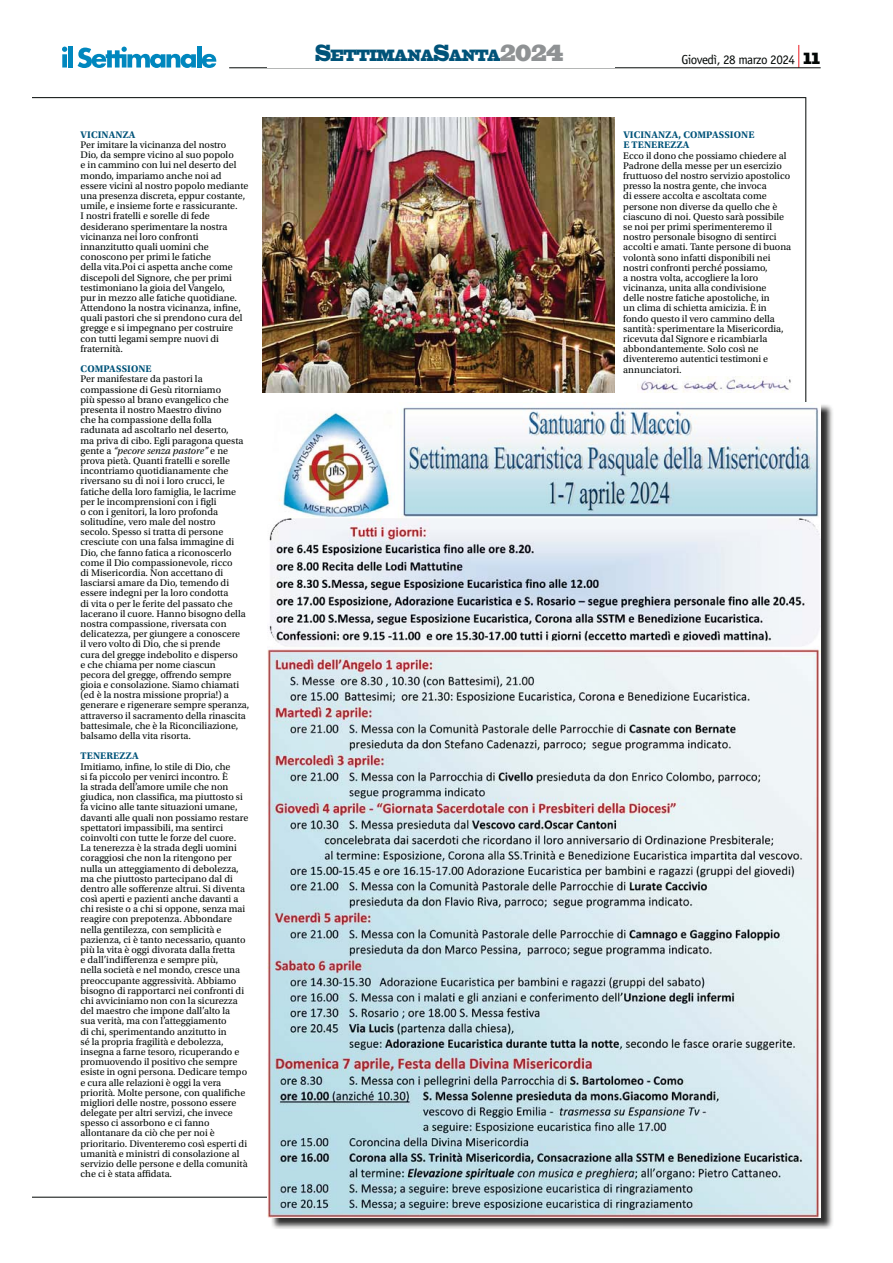
<style>
.page{position:relative;width:893px;height:1263px;background:#fff}
.page>*{position:absolute;margin:0;border:0;box-sizing:border-box;transform-origin:0 0}
.t1{font:16.2px "Giza Five Five";letter-spacing:-.025em;color:#005379}
.t2{font:13.05px "Officina Sans Std";letter-spacing:-.04em;color:#030806}
.t3{font:10.05px/10.2px "Utopia Std";color:#030806}
.t4{font:700 10.05px/10.2px "Utopia Std";letter-spacing:.01em;color:#005379}
.s1{font-style:italic}
.s2{font-size:23.25px}
.s3{font-size:23.25px;color:#8f9294}
.s4{font-family:"Giza Five Five";font-size:16.2px}
</style>
<div class="page">
<svg style="left:62px;top:47px;width:5px;height:21px"></svg>
<div style="left:68px;top:46px;width:5px;height:22px;background:#0087be"></div>
<svg style="left:78px;top:47px;width:118px;height:21px"></svg>
<div style="left:197px;top:46px;width:5px;height:22px;background:#0087be"></div>
<svg style="left:202px;top:54px;width:14px;height:14px"></svg>
<svg style="left:798px;top:45px;width:1px;height:23px"></svg>
<hr style="left:229px;top:68px;width:592px;height:1px;background:#030806">
<img style="left:271px;top:405px;width:562px;height:824px">
<img style="left:268px;top:404px;width:553px;height:814px">
<img style="left:262px;top:118px;width:353px;height:275px">
<img style="left:641px;top:377px;width:150px;height:16px">
<p class="t4" style="left:81px;top:130px;width:56px">VICINANZA</p>
<p class="t3" style="left:81px;top:140px;width:169px">Per imitare la vicinanza del nostro<br>Dio, da sempre vicino al suo popolo<br>e in cammino con lui nel deserto del mondo, impariamo anche noi ad essere vicini al nostro popolo mediante una presenza discreta, eppur costante, umile, e insieme forte e rassicurante.<br>I nostri fratelli e sorelle di fede desiderano sperimentare la nostra vicinanza nei loro confronti innanzitutto quali uomini che conoscono per primi le fatiche<br>della vita.Poi ci aspetta anche come discepoli del Signore, che per primi testimoniano la gioia del Vangelo,<br>pur in mezzo alle fatiche quotidiane.<br>Attendono la nostra vicinanza, infine, quali pastori che si prendono cura del gregge e si impegnano per costruire con tutti legami sempre nuovi di fraternità.</p>
<p class="t4" style="left:81px;top:364px;width:73px">COMPASSIONE</p>
<p class="t3" style="left:81px;top:375px;width:170px">Per manifestare da pastori la compassione di Gesù ritorniamo<br>più spesso al brano evangelico che presenta il nostro Maestro divino<br>che ha compassione della folla radunata ad ascoltarlo nel deserto,<br>ma priva di cibo. Egli paragona questa gente a <span class="s1">“pecore senza pastore”</span> e ne prova pietà. Quanti fratelli e sorelle incontriamo quotidianamente che riversano su di noi i loro crucci, le fatiche della loro famiglia, le lacrime per le incomprensioni con i figli<br>o con i genitori, la loro profonda solitudine, vero male del nostro<br>secolo. Spesso si tratta di persone cresciute con una falsa immagine di Dio, che fanno fatica a riconoscerlo come il Dio compassionevole, ricco<br>di Misericordia. Non accettano di lasciarsi amare da Dio, temendo di essere indegni per la loro condotta<br>di vita o per le ferite del passato che lacerano il cuore. Hanno bisogno della nostra compassione, riversata con delicatezza, per giungere a conoscere<br>il vero volto di Dio, che si prende<br>cura del gregge indebolito e disperso<br>e che chiama per nome ciascun<br>pecora del gregge, offrendo sempre gioia e consolazione. Siamo chiamati (ed è la nostra missione propria!) a generare e rigenerare sempre speranza, attraverso il sacramento della rinascita battesimale, che è la Riconciliazione, balsamo della vita risorta.</p>
<p class="t4" style="left:81px;top:752px;width:60px">TENEREZZA</p>
<p class="t3" style="left:81px;top:762px;width:169px">Imitiamo, infine, lo stile di Dio, che<br>si fa piccolo per venirci incontro. È<br>la strada dell’amore umile che non giudica, non classifica, ma piuttosto si fa vicino alle tante situazioni umane, davanti alle quali non possiamo restare spettatori impassibili, ma sentirci coinvolti con tutte le forze del cuore.<br>La tenerezza è la strada degli uomini coraggiosi che non la ritengono per nulla un atteggiamento di debolezza, ma che piuttosto partecipano dal di dentro alle sofferenze altrui. Si diventa così aperti e pazienti anche davanti a chi resiste o a chi si oppone, senza mai reagire con prepotenza. Abbondare nella gentilezza, con semplicità e pazienza, ci è tanto necessario, quanto più la vita è oggi divorata dalla fretta<br>e dall’indifferenza e sempre più,<br>nella società e nel mondo, cresce una preoccupante aggressività. Abbiamo bisogno di rapportarci nei confronti di chi avviciniamo non con la sicurezza del maestro che impone dall’alto la<br>sua verità, ma con l’atteggiamento<br>di chi, sperimentando anzitutto in<br>sé la propria fragilità e debolezza, insegna a farne tesoro, ricuperando e promuovendo il positivo che sempre esiste in ogni persona. Dedicare tempo e cura alle relazioni è oggi la vera priorità. Molte persone, con qualifiche migliori delle nostre, possono essere delegate per altri servizi, che invece spesso ci assorbono e ci fanno allontanare da ciò che per noi è prioritario. Diventeremo così esperti di umanità e ministri di consolazione al servizio delle persone e della comunità che ci è stata affidata.</p>
<h1 class="t1" style="left:315px;top:50px;width:250px"><span class="s2">S</span>ETTIMANA<span class="s2">S</span>ANTA<span class="s3">2024</span></h1>
<p class="t2" style="left:681px;top:55px;width:140px">Giovedì, 28 marzo 2024 <span class="s4">11</span></p>
<p class="t4" style="left:623px;top:131px;width:133px">VICINANZA, COMPASSIONE<br>E TENEREZZA</p>
<p class="t3" style="left:623px;top:151px;width:169px">Ecco il dono che possiamo chiedere al Padrone della messe per un esercizio fruttuoso del nostro servizio apostolico presso la nostra gente, che invoca<br>di essere accolta e ascoltata come persone non diverse da quello che è ciascuno di noi. Questo sarà possibile se noi per primi sperimenteremo il nostro personale bisogno di sentirci accolti e amati. Tante persone di buona volontà sono infatti disponibili nei nostri confronti perché possiamo,<br>a nostra volta, accogliere la loro vicinanza, unita alla condivisione<br>delle nostre fatiche apostoliche, in<br>un clima di schietta amicizia. È in fondo questo il vero cammino della santità: sperimentare la Misericordia, ricevuta dal Signore e ricambiarla abbondantemente. Solo così ne diventeremo autentici testimoni e annunciatori.</p>
</div>
